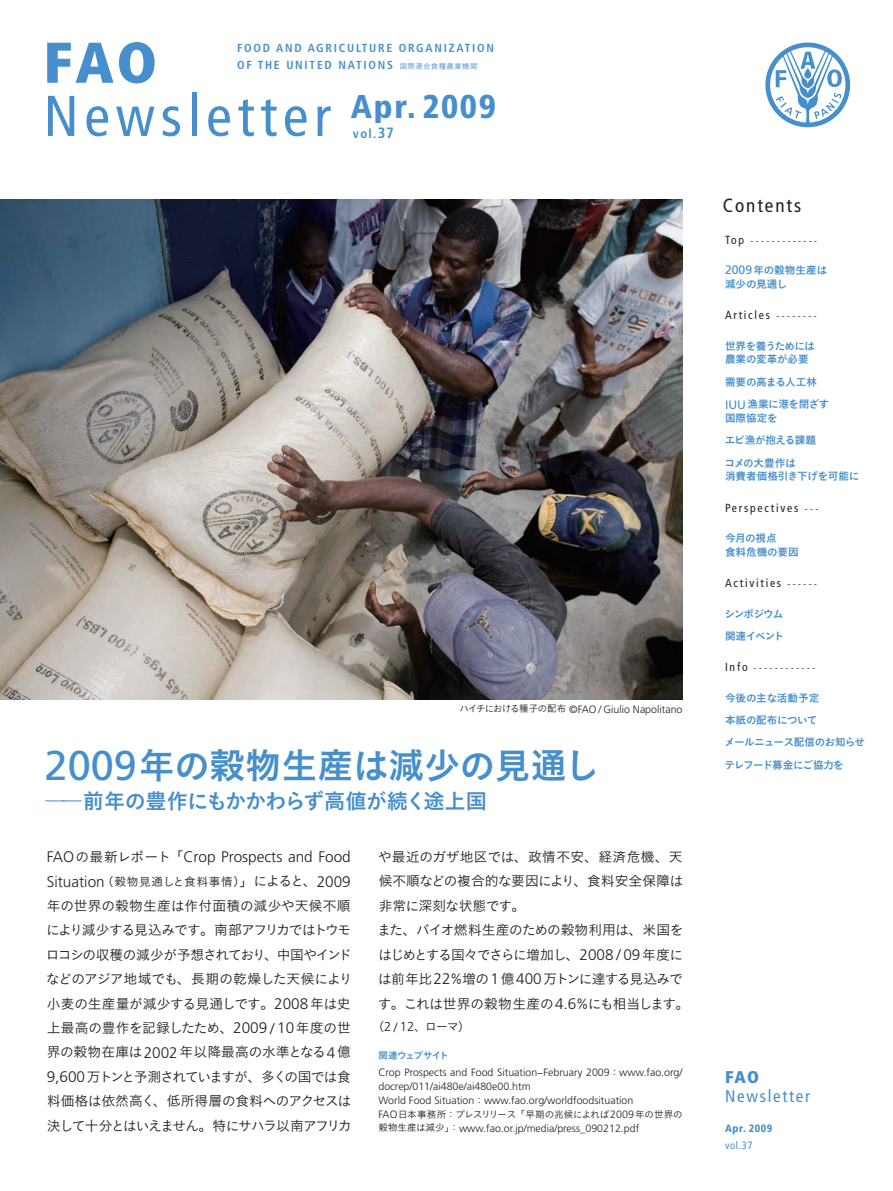
<style>
.page{position:relative;width:893px;height:1191px;background:#fff}
.page>*{position:absolute;margin:0;border:0;box-sizing:border-box;transform-origin:0 0}
.t1{font:condensed 57.45px "Frutiger";letter-spacing:.1em;color:#468fcc}
.t2{font:900 condensed 57.45px "Frutiger";color:#468fcc}
.t3{font:36.15px "Koburina Go Std W6";letter-spacing:-.02em;color:#468fcc}
.t4{font:900 condensed 33px "Frutiger";letter-spacing:.05em;color:#468fcc}
.t5{font:21.3px "Koburina Go Std W6";letter-spacing:-.035em;color:#468fcc}
.t6{font:condensed 19.2px "Frutiger";letter-spacing:.1em;color:#231f20}
.t7{font:condensed 16.95px "Frutiger";letter-spacing:.1em;color:#468fcc}
.t8{font:900 condensed 16.95px "Frutiger";color:#468fcc}
.t9{font:300 15.3px/24.5px "Frutiger";color:#231f20}
.t10{font:13.8px/24.5px "Koburina Go Std W3";letter-spacing:-.035em;color:#231f20}
.t11{font:700 condensed 12.75px "Frutiger";color:#468fcc}
.t12{font:700 condensed 11.7px/17px "Frutiger";letter-spacing:.15em;color:#468fcc}
.t13{font:condensed 11.7px "Frutiger";letter-spacing:.15em;color:#231f20}
.t14{font:11.7px "Koburina Go Std W3";color:#231f20}
.t15{font:300 10.65px/13.8px "Frutiger";color:#231f20}
.t16{font:10.65px/22.4px "Koburina Go Std W6";letter-spacing:-.03em;color:#468fcc}
.t17{font:10.65px/22.4px "Koburina Go Std W6";letter-spacing:-.09em;color:#468fcc}
.t18{font:900 condensed 10.65px "Frutiger";letter-spacing:.05em;color:#468fcc}
.t19{font:condensed 10.65px "Frutiger";color:#468fcc}
.t20{font:9.6px "Koburina Go Std W3";letter-spacing:-.02em;color:#231f20}
.t21{font:condensed 9.6px "Frutiger";color:#231f20}
.t22{font:9.6px "Koburina Go Std W6";letter-spacing:-.08em;color:#468fcc}
.t23{font:7.5px "Koburina Go Std W3";letter-spacing:.05em;color:#468fcc}
.s1{font-size:14.85px}
.s2{font-family:"Koburina Go Std W3";font-weight:400;font-size:9.6px}
.s3{font-family:"Frutiger";font-size:41.55px}
.s4{font-family:"Koburina Go Std W3"}
.s5{font-family:"Koburina Go Std W3";font-weight:400;font-size:13.8px}
.s6{font-family:"Koburina Go Std W3";font-weight:400;font-size:11.7px}
.s7{font-family:"Frutiger";font-weight:300;font-size:15.3px}
.s8{font-family:"Frutiger";font-weight:300;font-size:13.05px}
.s9{font-family:"Frutiger";font-weight:300;font-size:10.65px}
.s10{font-size:11.7px}
.s11{font-family:"Frutiger";font-size:12.15px}
.s12{font-size:9.6px}
</style>
<div class="page">
<img style="left:0;top:200px;width:682px;height:499px">
<svg style="left:765px;top:43px;width:85px;height:84px"></svg>
<h1 class="t2" style="left:44px;top:28px;width:115px">FAO</h1>
<h1 class="t1" style="left:44px;top:83px;width:289px">Newsletter</h1>
<p class="t12" style="left:237px;top:40px;width:258px">FOOD AND AGRICULTURE ORGANIZATION<br>OF THE UNITED NATIONS</p>
<h3 class="t4" style="left:351px;top:87px;width:147px">Apr. 2009</h3>
<p class="t23" style="left:400px;top:60px;width:79px">国際連合食糧農業機関</p>
<p class="t11" style="left:353px;top:126px;width:42px">vol.<span class="s1">37</span></p>
<p class="t15" style="left:459px;top:702px;width:224px"><span class="s2">ハイチにおける種子の配布</span> ©FAO / Giulio Napolitano</p>
<h2 class="t3" style="left:45px;top:738px;width:556px"><span class="s3">2009</span>年の穀物生産は減少の見通し</h2>
<h3 class="t5" style="left:45px;top:784px;width:444px"><span class="s4">――</span>前年の豊作にもかかわらず高値が続く途上国</h3>
<p class="t9" style="left:47px;top:845px;width:306px">FAO<span class="s5">の最新レポート「</span>Crop Prospects and Food<br>Situation<span class="s6">（穀物見通しと食料事情）</span><span class="s5">」によると、</span>2009</p>
<p class="t10" style="left:46px;top:893px;width:308px">年の世界の穀物生産は作付面積の減少や天候不順により減少する見込みです。南部アフリカではトウモロコシの収穫の減少が予想されており、中国やインドなどのアジア地域でも、長期の乾燥した天候により小麦の生産量が減少する見通しです。<span class="s7">2008</span>年は史上最高の豊作を記録したため、<span class="s7">2009 / 10</span>年度の世界の穀物在庫は<span class="s7">2002</span>年以降最高の水準となる<span class="s7">4</span>億<br><span class="s7">9,600</span> 万トンと予測されていますが、多くの国では食料価格は依然高く、低所得層の食料へのアクセスは決して十分とはいえません。特にサハラ以南アフリカ</p>
<p class="t10" style="left:377px;top:844px;width:313px">や最近のガザ地区では、政情不安、経済危機、天候不順などの複合的な要因により、食料安全保障は非常に深刻な状態です。<br>また、バイオ燃料生産のための穀物利用は、米国をはじめとする国々でさらに増加し、<span class="s7">2008 / 09</span> 年度には前年比<span class="s7">22</span>％増の<span class="s7">1</span>億<span class="s7">400</span>万トンに達する見込みです。これは世界の穀物生産の<span class="s7">4.6</span>％にも相当します。</p>
<p class="t14" style="left:373px;top:1018px;width:99px">（<span class="s8">2 / 12</span>、ローマ）</p>
<p class="t22" style="left:378px;top:1048px;width:72px">関連ウェブサイト</p>
<p class="t15" style="left:378px;top:1065px;width:306px">Crop Prospects and Food Situation<span class="s2">-</span>February 2009<span class="s2">：</span>www.fao.org/ docrep/011/ai480e/ai480e00.htm<br>World Food Situation<span class="s2">：</span>www.fao.org/worldfoodsituation</p>
<p class="t20" style="left:378px;top:1106px;width:306px"><span class="s9">FAO</span>日本事務所：プレスリリース「早期の兆候によれば<span class="s9">2009</span>年の世界の</p>
<p class="t15" style="left:378px;top:1121px;width:262px"><span class="s2">穀物生産は減少」：</span>www.fao.or.jp/media/press_090212.pdf</p>
<h3 class="t6" style="left:723px;top:194px;width:80px">Contents</h3>
<p class="t21" style="left:725px;top:235px;width:94px"><span class="s10">Top</span> -------------</p>
<p class="t16" style="left:725px;top:263px;width:103px;line-height:13.8px"><span class="s11">2009</span>年の穀物生産は減少の見通し</p>
<p class="t13" style="left:725px;top:308px;width:93px">Articles <span class="s12">--------</span></p>
<p class="t16" style="left:725px;top:339px;width:91px;line-height:13.8px">世界を養うためには農業の変革が必要</p>
<p class="t16" style="left:725px;top:371px;width:106px">需要の高まる人工林<br><span class="s11">IUU</span> 漁業に港を閉ざす</p>
<p class="t16" style="left:724px;top:407px;width:93px">国際協定を<br>エビ漁が抱える課題コメの大豊作は</p>
<p class="t16" style="left:725px;top:465px;width:136px">消費者価格引き下げを可能に</p>
<p class="t13" style="left:725px;top:501px;width:95px">Perspectives <span class="s12">---</span></p>
<p class="t16" style="left:725px;top:531px;width:75px;line-height:13.8px">今月の視点<br>食料危機の要因</p>
<p class="t13" style="left:725px;top:576px;width:93px">Activities <span class="s12">------</span></p>
<p class="t17" style="left:724px;top:602px;width:61px">シンポジウム関連イベント</p>
<p class="t21" style="left:725px;top:662px;width:92px"><span class="s10">Info</span> ------------</p>
<p class="t16" style="left:724px;top:686px;width:142px">今後の主な活動予定<br>本紙の配布について<br>メールニュース配信のお知らせテレフード募金にご協力を</p>
<p class="t8" style="left:725px;top:1066px;width:36px">FAO</p>
<p class="t7" style="left:725px;top:1086px;width:87px">Newsletter</p>
<p class="t18" style="left:725px;top:1121px;width:49px">Apr. 2009</p>
<p class="t19" style="left:725px;top:1139px;width:29px">vol.37</p>
</div>
